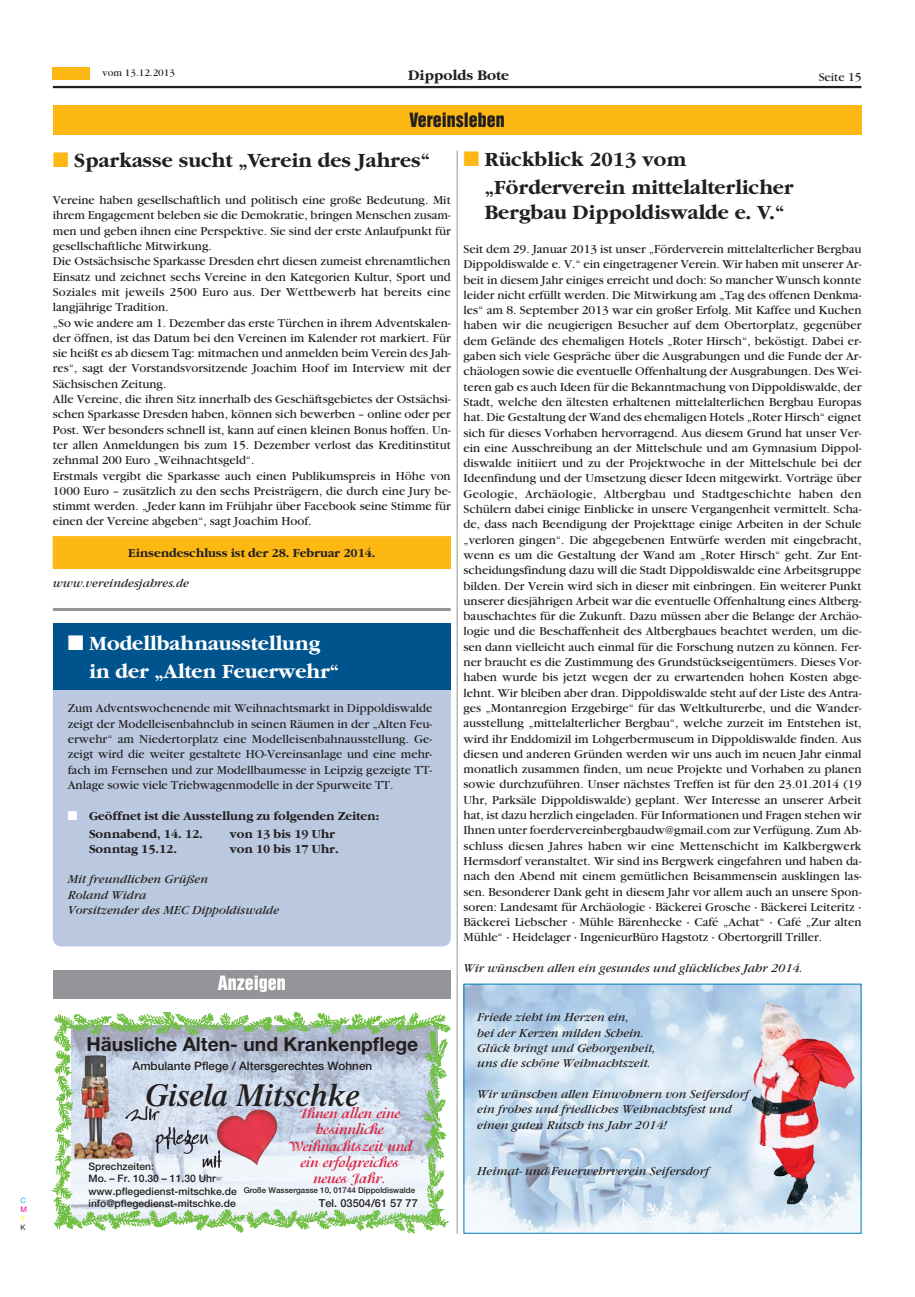
<style>
.page{position:relative;width:915px;height:1297px;background:#fff}
.page>*{position:absolute;margin:0;border:0;box-sizing:border-box;transform-origin:0 0}
.t1{font:italic 600 31.65px "Times";color:#231f20}
.t2{font:700 21px/27.9px "Garamond";color:#231f20}
.t3{font:700 21px/27.9px "Garamond";color:#fff}
.t4{font:700 19.35px "Helvetica Neue";color:#231f20}
.t5{font:18px "Helvetica Inserat";color:#231f20}
.t6{font:18px "Helvetica Inserat";color:#fff}
.t7{font:700 15px/16.4px "Isadora";color:#da1f3d;text-align:center}
.t8{font:700 15px "Garamond";color:#231f20}
.t9{font:12.75px/15.3px "Garamond";color:#231f20;text-align:justify}
.t10{font:italic 12.75px/15.3px "Garamond";color:#231f20}
.t11{font:700 12.75px/17.5px "Garamond";color:#231f20}
.t12{font:500 11.7px "Helvetica Neue";color:#231f20}
.t13{font:500 11.1px "Helvetica Neue";color:#231f20}
.t14{font:10.5px "Garamond";color:#231f20}
.t15{font:500 10.35px/12.5px "Helvetica Neue";color:#231f20}
.t16{font:500 7.95px "Helvetica Neue";color:#231f20}
.t17{font:7.5px "Helvetica Neue";color:#00adef}
.t18{font:7.5px "Helvetica Neue";color:#ec008c}
.t19{font:7.5px "Helvetica Neue";color:#fff200}
.t20{font:7.5px "Helvetica Neue";color:#231f20}
.s1{color:#fdb813}
.s2{color:#fff}
</style>
<div class="page">
<hr style="left:53px;top:86px;width:808px;height:2px;background:#231f20">
<div style="left:53px;top:68px;width:37px;height:12px;background:#fdb813"></div>
<div style="left:53px;top:537px;width:397px;height:32px;background:#fdb813"></div>
<div style="left:53px;top:536px;width:397px;height:33px;border:1px solid #fdb813"></div>
<div style="left:53px;top:106px;width:808px;height:29px;background:#fdb813"></div>
<div style="left:53px;top:623px;width:397px;height:323px;background:#bbc9e0;border-radius:9px"></div>
<div style="left:53px;top:623px;width:397px;height:66px;background:#00548e"></div>
<hr style="left:53px;top:608px;width:397px;height:3px;background:#939598">
<div style="left:53px;top:970px;width:397px;height:28px;background:#939598"></div>
<hr style="left:456px;top:151px;width:1px;height:1082px;background:#939598">
<img style="left:465px;top:986px;width:394px;height:245px">
<img style="left:774px;top:1003px;width:80px;height:199px">
<img style="left:53px;top:1012px;width:397px;height:213px">
<img style="left:55px;top:1209px;width:395px;height:24px">
<img style="left:125px;top:1106px;width:96px;height:61px">
<img style="left:216px;top:1109px;width:59px;height:57px">
<img style="left:102px;top:1077px;width:23px;height:69px">
<p class="t17" style="left:21px;top:1198px;width:7px">C</p>
<p class="t18" style="left:21px;top:1207px;width:8px">M</p>
<p class="t19" style="left:21px;top:1216px;width:6px">Y</p>
<p class="t20" style="left:21px;top:1225px;width:7px">K</p>
<p class="t14" style="left:102px;top:69px;width:74px">vom 13.12.2013</p>
<p class="t8" style="left:408px;top:69px;width:102px">Dippolds Bote</p>
<p class="t9" style="left:818px;top:70px;width:44px">Seite 15</p>
<h3 class="t5" style="left:409px;top:112px;width:97px">Vereinsleben</h3>
<h2 class="t2" style="left:53px;top:148px;width:378px"><span class="s1">■</span> Sparkasse sucht „Verein des Jahres“</h2>
<p class="t9" style="left:53px;top:194px;width:399px;text-align:left">Vereine haben gesellschaftlich und politisch eine große Bedeutung. Mit ihrem Engagement beleben sie die Demokratie, bringen Menschen zusam&shy;men und geben ihnen eine Perspektive. Sie sind der erste Anlaufpunkt für gesellschaftliche Mitwirkung.<br>Die Ostsächsische Sparkasse Dresden ehrt diesen zumeist ehrenamtlichen Einsatz und zeichnet sechs Vereine in den Kategorien Kultur, Sport und Soziales mit jeweils 2500 Euro aus. Der Wettbewerb hat bereits eine langjährige Tradition.<br>„So wie andere am 1. Dezember das erste Türchen in ihrem Adventskalen&shy;der öffnen, ist das Datum bei den Vereinen im Kalender rot markiert. Für sie heißt es ab diesem Tag: mitmachen und anmelden beim Verein des Jah&shy;res“, sagt der Vorstandsvorsitzende Joachim Hoof im Interview mit der Sächsischen Zeitung.<br>Alle Vereine, die ihren Sitz innerhalb des Geschäftsgebietes der Ostsächsi&shy;schen Sparkasse Dresden haben, können sich bewerben – online oder per Post. Wer besonders schnell ist, kann auf einen kleinen Bonus hoffen. Un&shy;ter allen Anmeldungen bis zum 15. Dezember verlost das Kreditinstitut zehnmal 200 Euro „Weihnachtsgeld“.<br>Erstmals vergibt die Sparkasse auch einen Publikumspreis in Höhe von 1000 Euro – zusätzlich zu den sechs Preisträgern, die durch eine Jury be&shy;stimmt werden. „Jeder kann im Frühjahr über Facebook seine Stimme für einen der Vereine abgeben“, sagt Joachim Hoof.</p>
<p class="t11" style="left:128px;top:545px;width:249px">Einsendeschluss ist der 28. Februar 2014.</p>
<p class="t10" style="left:53px;top:577px;width:138px">www.vereindesjahres.de</p>
<h2 class="t3" style="left:89px;top:631px;width:251px;text-indent:-21px">■ Modellbahnausstellung in der „Alten Feuerwehr“</h2>
<p class="t9" style="left:68px;top:702px;width:366px">Zum Adventswochenende mit Weihnachtsmarkt in Dippoldiswalde zeigt der Modelleisenbahnclub in seinen Räumen in der „Alten Feu&shy;erwehr“ am Niedertorplatz eine Modelleisenbahnausstellung. Ge&shy;zeigt wird die weiter gestaltete HO-Vereinsanlage und eine mehr&shy;fach im Fernsehen und zur Modellbaumesse in Leipzig gezeigte TT-Anlage sowie viele Triebwagenmodelle in der Spurweite TT.</p>
<p class="t11" style="left:89px;top:808px;width:291px;text-indent:-21px"><span class="s2">■</span> Geöffnet ist die Ausstellung zu folgenden Zeiten:<br>Sonnabend, 14. 12.</p>
<p class="t11" style="left:230px;top:826px;width:107px">von 13 bis 19 Uhr</p>
<p class="t11" style="left:89px;top:841px;width:89px">Sonntag 15.12.</p>
<p class="t11" style="left:230px;top:841px;width:110px">von 10 bis 17 Uhr.</p>
<p class="t10" style="left:68px;top:873px;width:213px">Mit freundlichen Grüßen<br>Roland Widra<br>Vorsitzender des MEC Dippoldiswalde</p>
<h3 class="t6" style="left:218px;top:976px;width:69px">Anzeigen</h3>
<h3 class="t4" style="left:86px;top:1037px;width:333px">Häusliche Alten- und Krankenpflege</h3>
<p class="t12" style="left:132px;top:1062px;width:241px">Ambulante Pflege / Altersgerechtes Wohnen</p>
<h1 class="t1" style="left:145px;top:1083px;width:215px">Gisela Mitschke</h1>
<p class="t7" style="left:287px;top:1106px;width:126px">Ihnen allen eine besinnliche<br>Weihnachtszeit und ein erfolgreiches neues Jahr.</p>
<p class="t15" style="left:88px;top:1161px;width:150px">Sprechzeiten:<br>Mo. – Fr. 10.30 – 11.30 Uhr www.pflegedienst-mitschke.de info@pflegedienst-mitschke.de</p>
<p class="t16" style="left:243px;top:1187px;width:173px">Große Wassergasse 10, 01744 Dippoldiswalde</p>
<p class="t13" style="left:319px;top:1199px;width:100px">Tel. 03504/61 57 77</p>
<h2 class="t2" style="left:484px;top:147px;width:310px;text-indent:-21px"><span class="s1">■</span> Rückblick 2013 vom „Förderverein mittelalterlicher</h2>
<h2 class="t2" style="left:484px;top:200px;width:301px">Bergbau Dippoldiswalde e. V.“</h2>
<p class="t9" style="left:463px;top:242px;width:399px">Seit dem 29. Januar 2013 ist unser „Förderverein mittelalterlicher Bergbau Dippoldiswalde e. V.“ ein eingetragener Verein. Wir haben mit unserer Ar&shy;beit in diesem Jahr einiges erreicht und doch: So mancher Wunsch konnte leider nicht erfüllt werden. Die Mitwirkung am „Tag des offenen Denkma&shy;les“ am 8. September 2013 war ein großer Erfolg. Mit Kaffee und Kuchen haben wir die neugierigen Besucher auf dem Obertorplatz, gegenüber dem Gelände des ehemaligen Hotels „Roter Hirsch“, beköstigt. Dabei er&shy;gaben sich viele Gespräche über die Ausgrabungen und die Funde der Ar&shy;chäologen sowie die eventuelle Offenhaltung der Ausgrabungen. Des Wei&shy;teren gab es auch Ideen für die Bekanntmachung von Dippoldiswalde, der Stadt, welche den ältesten erhaltenen mittelalterlichen Bergbau Europas hat. Die Gestaltung der Wand des ehemaligen Hotels „Roter Hirsch“ eignet sich für dieses Vorhaben hervorragend. Aus diesem Grund hat unser Ver&shy;ein eine Ausschreibung an der Mittelschule und am Gymnasium Dippol&shy;diswalde initiiert und zu der Projektwoche in der Mittelschule bei der Ideenfindung und der Umsetzung dieser Ideen mitgewirkt. Vorträge über Geologie, Archäologie, Altbergbau und Stadtgeschichte haben den Schülern dabei einige Einblicke in unsere Vergangenheit vermittelt. Scha&shy;de, dass nach Beendigung der Projekttage einige Arbeiten in der Schule „verloren gingen“. Die abgegebenen Entwürfe werden mit eingebracht, wenn es um die Gestaltung der Wand am „Roter Hirsch“ geht. Zur Ent&shy;scheidungsfindung dazu will die Stadt Dippoldiswalde eine Arbeitsgruppe bilden. Der Verein wird sich in dieser mit einbringen. Ein weiterer Punkt unserer diesjährigen Arbeit war die eventuelle Offenhaltung eines Altberg&shy;bauschachtes für die Zukunft. Dazu müssen aber die Belange der Archäo&shy;logie und die Beschaffenheit des Altbergbaues beachtet werden, um die&shy;sen dann vielleicht auch einmal für die Forschung nutzen zu können. Fer&shy;ner braucht es die Zustimmung des Grundstückseigentümers. Dieses Vor&shy;haben wurde bis jetzt wegen der zu erwartenden hohen Kosten abge&shy;lehnt. Wir bleiben aber dran. Dippoldiswalde steht auf der Liste des Antra&shy;ges „Montanregion Erzgebirge“ für das Weltkulturerbe, und die Wander&shy;ausstellung „mittelalterlicher Bergbau“, welche zurzeit im Entstehen ist, wird ihr Enddomizil im Lohgerbermuseum in Dippoldiswalde finden. Aus diesen und anderen Gründen werden wir uns auch im neuen Jahr einmal monatlich zusammen finden, um neue Projekte und Vorhaben zu planen sowie durchzuführen. Unser nächstes Treffen ist für den 23.01.2014 (19<br>Uhr, Parksäle Dippoldiswalde) geplant. Wer Interesse an unserer Arbeit hat, ist dazu herzlich eingeladen. Für Informationen und Fragen stehen wir Ihnen unter foerdervereinbergbaudw@gmail.com zur Verfügung. Zum Ab&shy;schluss diesen Jahres haben wir eine Mettenschicht im Kalkbergwerk Hermsdorf veranstaltet. Wir sind ins Bergwerk eingefahren und haben da&shy;nach den Abend mit einem gemütlichen Beisammensein ausklingen las&shy;sen. Besonderer Dank geht in diesem Jahr vor allem auch an unsere Spon&shy;soren: Landesamt für Archäologie · Bäckerei Grosche · Bäckerei Leiteritz · Bäckerei Liebscher · Mühle Bärenhecke · Café „Achat“ · Café „Zur alten Mühle“ · Heidelager · IngenieurBüro Hagstotz · Obertorgrill Triller.</p>
<p class="t10" style="left:463px;top:961px;width:340px">Wir wünschen allen ein gesundes und glückliches Jahr 2014.</p>
<p class="t10" style="left:477px;top:1011px;width:179px">Friede zieht im Herzen ein,<br>bei der Kerzen milden Schein.<br>Glück bringt und Geborgenheit, uns die schöne Weihnachtszeit.</p>
<p class="t10" style="left:477px;top:1087px;width:273px">Wir wünschen allen Einwohnern von Seifersdorf ein frohes und friedliches Weihnachtsfest und einen guten Rutsch ins Jahr 2014!</p>
<p class="t10" style="left:477px;top:1164px;width:233px">Heimat- und Feuerwehrverein Seifersdorf</p>
</div>
